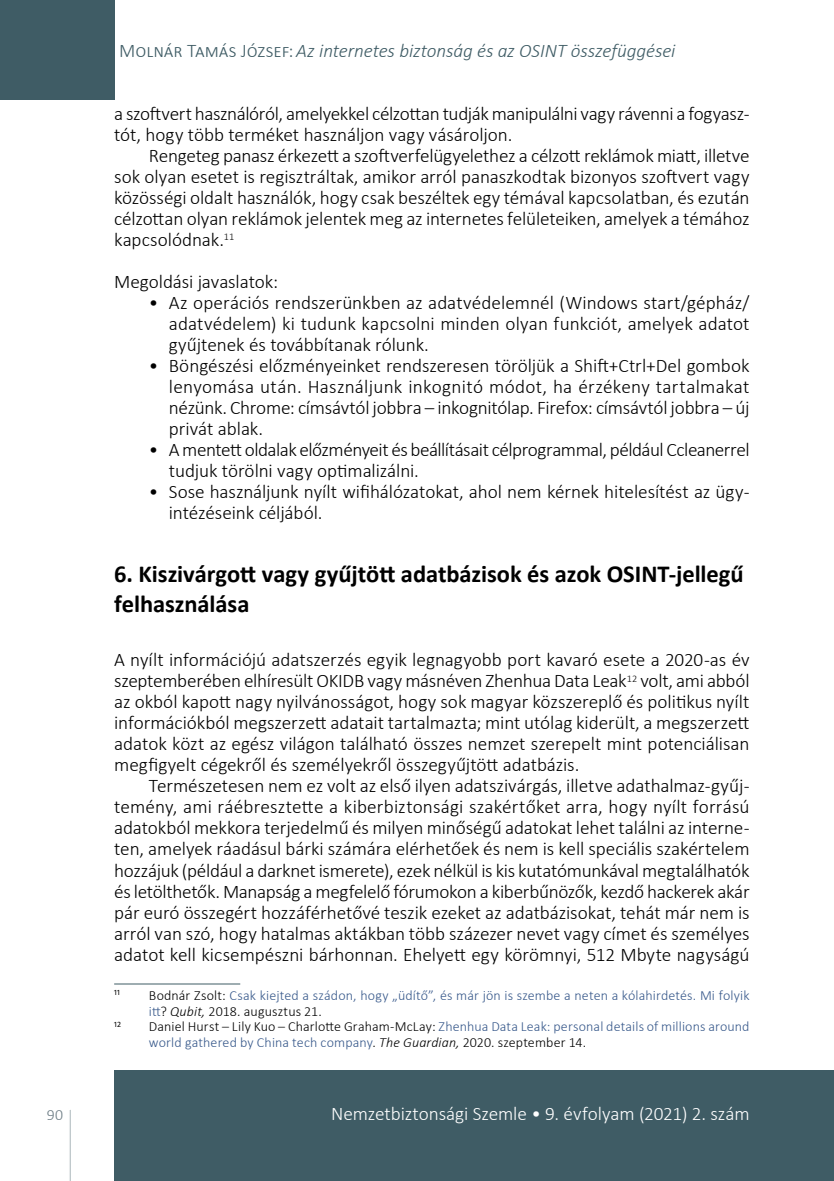
<style>
.page{position:relative;width:834px;height:1181px;background:#fff}
.page>*{position:absolute;margin:0;border:0;box-sizing:border-box;transform-origin:0 0}
.t1{font:700 24.5px/29.4px "Calibri";color:#000}
.t2{font:300 19.25px/21px "Calibri";letter-spacing:-.01em;color:#000;text-align:justify}
.t3{font:italic 300 19.25px "Calibri";letter-spacing:-.005em;color:#3f5c65}
.t4{font:300 19.25px "Calibri";letter-spacing:-.005em;color:#fff}
.t5{font:300 15.75px "Calibri";color:#6c7c84}
.t6{font:300 14px/15.8px "Calibri";letter-spacing:.01em;color:#38598b}
.t7{font:8.22px "Calibri";color:#000}
.s1{font-style:normal}
.s2{color:#000}
.s3{font-style:italic;color:#000}
</style>
<div class="page">
<svg style="left:69px;top:1110px;width:2px;height:71px"></svg>
<div style="left:0;top:0;width:114px;height:99px;background:#3f5c65"></div>
<div style="left:114px;top:1070px;width:719px;height:111px;background:#3f5c65"></div>
<hr style="left:833px;top:1070px;width:1px;height:111px;background:#3f5c65">
<hr style="left:114px;top:983px;width:126px;height:1px;background:#3f5c65">
<p class="t3" style="left:119px;top:39px;width:557px"><span class="s1">Molnár Tamás József:</span>Az internetes biztonság és az OSINT összefüggései</p>
<p class="t2" style="left:114px;top:103px;width:636px">a szoftvert használóról, amelyekkel célzottan tudják manipulálni vagy rávenni a fogyasz&shy;tót, hogy több terméket használjon vagy vásároljon.</p>
<p class="t2" style="left:114px;top:145px;width:636px;text-indent:35px">Rengeteg panasz érkezett a szoftverfelügyelethez a célzott reklámok miatt, illetve sok olyan esetet is regisztráltak, amikor arról panaszkodtak bizonyos szoftvert vagy közösségi oldalt használók, hogy csak beszéltek egy témával kapcsolatban, és ezután célzottan olyan reklámok jelentek meg az internetes felületeiken, amelyek a témához kapcsolódnak.<sup>11</sup></p>
<p class="t2" style="left:114px;top:271px;width:166px">Megoldási javaslatok:</p>
<p class="t2" style="left:169px;top:292px;width:582px;text-indent:-20px">• Az operációs rendszerünkben az adatvédelemnél (Windows start/gépház/ adatvédelem) ki tudunk kapcsolni minden olyan funkciót, amelyek adatot gyűjtenek és továbbítanak rólunk.</p>
<p class="t2" style="left:169px;top:355px;width:582px;text-indent:-20px">• Böngészési előzményeinket rendszeresen töröljük a Shift+Ctrl+Del gombok lenyomása után. Használjunk inkognitó módot, ha érzékeny tartalmakat nézünk. Chrome: címsávtól jobbra – inkognitólap. Firefox: címsávtól jobbra – új privát ablak.</p>
<p class="t2" style="left:169px;top:439px;width:582px;text-indent:-20px">• A mentett oldalak előzményeit és beállításait célprogrammal, például Ccleanerrel tudjuk törölni vagy optimalizálni.</p>
<p class="t2" style="left:169px;top:481px;width:582px;text-indent:-20px">• Sose használjunk nyílt wifihálózatokat, ahol nem kérnek hitelesítést az ügy&shy;intézéseink céljából.</p>
<p class="t1" style="left:114px;top:559px;width:631px">6. Kiszivárgott vagy gyűjtött adatbázisok és azok OSINT-jellegű felhasználása</p>
<p class="t2" style="left:114px;top:649px;width:636px">A nyílt információjú adatszerzés egyik legnagyobb port kavaró esete a -2020-as év szeptemberében elhíresült OKIDB vagy másnéven Zhenhua Data Leak<sup>12</sup> volt, ami abból az okból kapott nagy nyilvánosságot, hogy sok magyar közszereplő és politikus nyílt információkból megszerzett adatait tartalmazta; mint utólag kiderült, a megszerzett adatok közt az egész világon található összes nemzet szerepelt mint potenciálisan megfigyelt cégekről és személyekről összegyűjtött adatbázis.</p>
<p class="t2" style="left:114px;top:775px;width:637px;text-indent:35px">Természetesen nem ez volt az első ilyen adatszivárgás, illetve adathalmaz-gyűj&shy;temény, ami ráébresztette a kiberbiztonsági szakértőket arra, hogy nyílt forrású adatokból mekkora terjedelmű és milyen minőségű adatokat lehet találni az interne&shy;ten, amelyek ráadásul bárki számára elérhetőek és nem is kell speciális szakértelem hozzájuk (például a darknet ismerete), ezek nélkül is kis kutatómunkával megtalálhatók és letölthetők. Manapság a megfelelő fórumokon a kiberbűnözők, kezdő hackerek akár pár euró összegért hozzáférhetővé teszik ezeket az adatbázisokat, tehát már nem is arról van szó, hogy hatalmas aktákban több százezer nevet vagy címet és személyes adatot kell kicsempészni bárhonnan. Ehelyett egy körömnyi, 512 Mbyte nagyságú</p>
<p class="t7" style="left:114px;top:986px;width:7px">11</p>
<p class="t6" style="left:149px;top:987px;width:602px"><span class="s2">Bodnár Zsolt:</span> Csak kiejted a szádon, hogy „üdítő”, és már jön is szembe a neten a kólahirdetés. Mi folyik itt<span class="s2">?</span> <span class="s3">Qubit,</span> <span class="s2">2018. augusztus 21.</span></p>
<p class="t7" style="left:114px;top:1018px;width:8px">12</p>
<p class="t6" style="left:149px;top:1018px;width:602px"><span class="s2">Daniel Hurst – Lily Kuo – Charlotte Graham-McLay:</span> Zhenhua Data Leak: personal details of millions around world gathered by China tech company<span class="s2">.</span> <span class="s3">The Guardian,</span> <span class="s2">2020. szeptember 14.</span></p>
<p class="t5" style="left:47px;top:1105px;width:18px">90</p>
<p class="t4" style="left:331px;top:1102px;width:420px">Nemzetbiztonsági Szemle • 9. évfolyam (2021) 2. szám</p>
</div>
